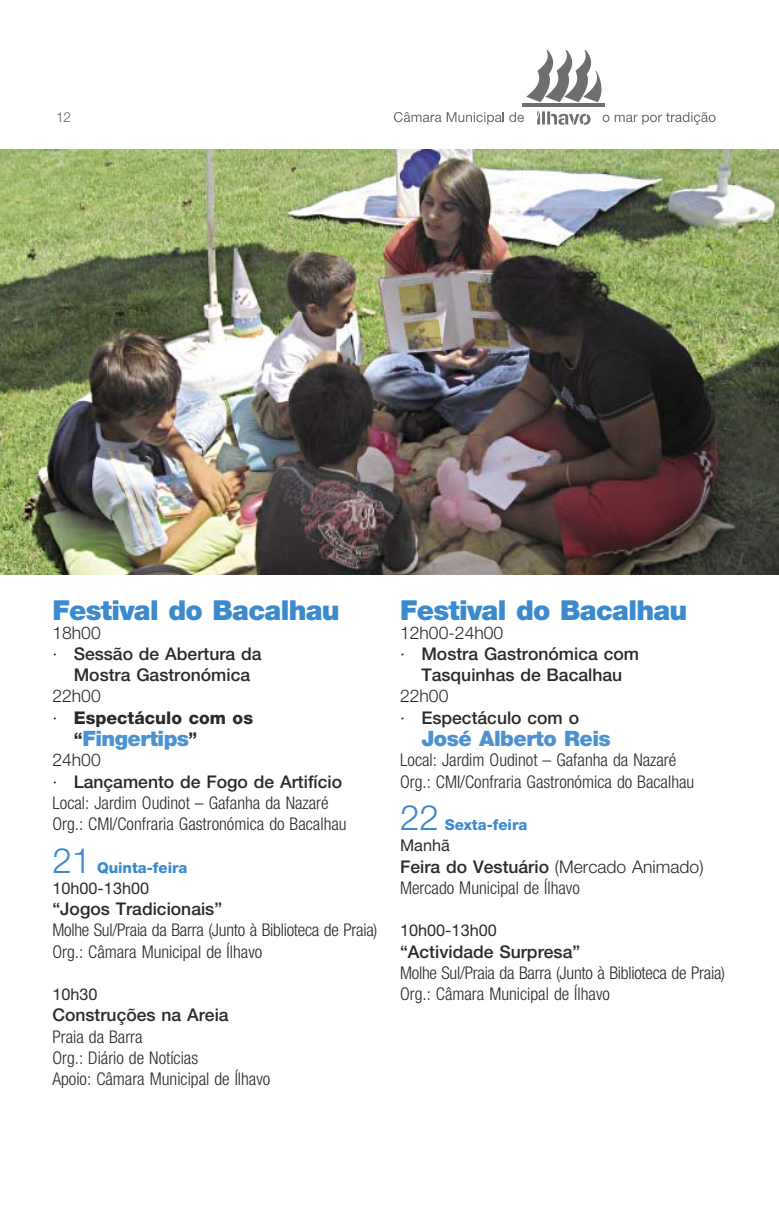
<style>
.page{position:relative;width:779px;height:1205px;background:#fff}
.page>*{position:absolute;margin:0;border:0;box-sizing:border-box;transform-origin:0 0}
.t1{font:300 35px "Helvetica Neue";color:#3a8acd}
.t2{font:900 27.5px "Helvetica Neue";letter-spacing:-.025em;color:#3a8acd}
.t3{font:900 21.25px "Helvetica Neue";letter-spacing:-.025em;color:#4c91d0}
.t4{font:300 condensed 17.5px/21.2px "Helvetica Neue";color:#2a2a2a}
.t5{font:500 17.5px/21.2px "Helvetica Neue";color:#2a2a2a}
.t6{font:800 17.5px/21.2px "Helvetica Neue";color:#2a2a2a}
.t7{font:300 17.5px "Helvetica Neue";color:#2a2a2a}
.t8{font:16.25px "Helvetica Neue";color:#2a2a2a}
.t9{font:800 15px "Helvetica Neue";color:#3a8acd}
.t10{font:300 13.75px "Helvetica Neue";color:#636363}
.s1{font-weight:300}
.s2{font-weight:800;font-size:17.5px;color:#2a2a2a}
.s3{font-stretch:normal}
.s4{font-weight:500;font-stretch:normal}
</style>
<div class="page">
<hr style="left:522px;top:104px;width:82px;height:3px;background:#6c6e70">
<svg style="left:526px;top:50px;width:76px;height:52px"></svg>
<svg style="left:537px;top:111px;width:53px;height:14px"></svg>
<svg style="left:393px;top:112px;width:110px;height:13px"></svg>
<svg style="left:509px;top:112px;width:14px;height:10px"></svg>
<svg style="left:602px;top:115px;width:7px;height:7px"></svg>
<svg style="left:603px;top:116px;width:5px;height:5px"></svg>
<svg style="left:614px;top:112px;width:99px;height:13px"></svg>
<img style="left:0;top:149px;width:778px;height:425px">
<p class="t10" style="left:56px;top:112px;width:17px">12</p>
<h2 class="t2" style="left:52px;top:600px;width:289px">Festival do Bacalhau</h2>
<p class="t7" style="left:52px;top:626px;width:50px">18h00</p>
<p class="t5" style="left:52px;top:644px;width:210px"><span class="s1">·</span> Sessão de Abertura da</p>
<p class="t5" style="left:74px;top:666px;width:178px">Mostra Gastronómica</p>
<p class="t6" style="left:52px;top:687px;width:202px"><span class="s1">22h00<br>·</span> Espectáculo com os</p>
<p class="t3" style="left:74px;top:731px;width:125px"><span class="s2">“</span>Fingertips<span class="s2">”</span></p>
<p class="t4" style="left:52px;top:750px;width:295px"><span class="s3">24h00<br>·</span> <span class="s4">Lançamento de Fogo de Artifício<br></span>Local: Jardim Oudinot – Gafanha da Nazaré<br>Org.: CMI/Confraria Gastronómica do Bacalhau</p>
<h1 class="t1" style="left:52px;top:847px;width:40px">21</h1>
<p class="t9" style="left:97px;top:861px;width:92px">Quinta-feira</p>
<p class="t8" style="left:52px;top:882px;width:98px">10h00-13h00</p>
<p class="t5" style="left:52px;top:899px;width:171px">“Jogos Tradicionais”</p>
<p class="t4" style="left:52px;top:920px;width:326px">Molhe Sul/Praia da Barra (Junto à Biblioteca de Praia)<br>Org.: Câmara Municipal de Ílhavo</p>
<p class="t8" style="left:52px;top:988px;width:47px">10h30</p>
<p class="t5" style="left:52px;top:1006px;width:178px">Construções na Areia</p>
<p class="t4" style="left:52px;top:1027px;width:219px">Praia da Barra<br>Org.: Diário de Notícias<br>Apoio: Câmara Municipal de Ílhavo</p>
<h2 class="t2" style="left:400px;top:600px;width:289px">Festival do Bacalhau</h2>
<p class="t7" style="left:400px;top:626px;width:105px">12h00-24h00</p>
<p class="t5" style="left:400px;top:644px;width:240px"><span class="s1">·</span> Mostra Gastronómica com</p>
<p class="t5" style="left:421px;top:666px;width:202px">Tasquinhas de Bacalhau</p>
<p class="t5" style="left:400px;top:687px;width:180px"><span class="s1">22h00<br>·</span> Espectáculo com o</p>
<p class="t3" style="left:421px;top:731px;width:191px">José Alberto Reis</p>
<p class="t4" style="left:400px;top:750px;width:295px">Local: Jardim Oudinot – Gafanha da Nazaré<br>Org.: CMI/Confraria Gastronómica do Bacalhau</p>
<h1 class="t1" style="left:400px;top:804px;width:40px">22</h1>
<p class="t9" style="left:444px;top:819px;width:84px">Sexta-feira</p>
<p class="t8" style="left:400px;top:839px;width:51px">Manhã</p>
<p class="t4" style="left:400px;top:857px;width:305px"><span class="s4">Feira do Vestuário</span> <span class="s3">(Mercado Animado)<br></span>Mercado Municipal de Ílhavo</p>
<p class="t8" style="left:400px;top:924px;width:98px">10h00-13h00</p>
<p class="t5" style="left:400px;top:942px;width:181px">“Actividade Surpresa”</p>
<p class="t4" style="left:400px;top:963px;width:326px">Molhe Sul/Praia da Barra (Junto à Biblioteca de Praia)<br>Org.: Câmara Municipal de Ílhavo</p>
</div>
